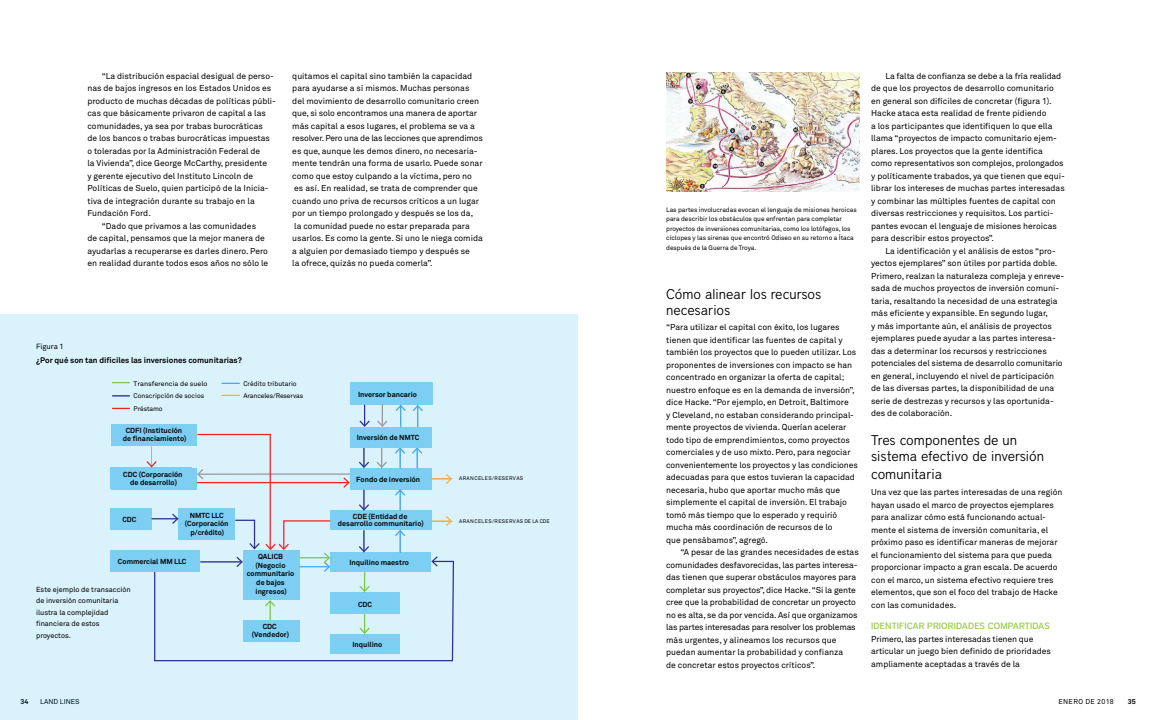
<style>
.page{position:relative;width:1152px;height:720px;background:#fff}
.page>*{position:absolute;margin:0;border:0;box-sizing:border-box;transform-origin:0 0}
.t1{font:300 14px/16px "District";color:#000}
.t2{font:500 9px "District";letter-spacing:.015em;color:#92c83e}
.t3{font:8.5px/12.5px "Akkurat Pro";color:#000}
.t4{font:700 8px "Akkurat Pro";color:#000}
.t5{font:7.5px "Akkurat Pro";color:#000}
.t6{font:700 7.3px/8.5px "Akkurat Pro";color:#000;text-align:center}
.t7{font:7.2px/11.5px "Akkurat Pro";color:#000}
.t8{font:7px "Akkurat Pro";letter-spacing:.05em;color:#000}
.t9{font:7px "Akkurat Pro";color:#000}
.t10{font:700 7px "Akkurat Pro";color:#000}
.t11{font:6.7px/12.6px "Akkurat Pro";color:#000;scale:1.06 1}
.t12{font:6.7px/12.6px "Akkurat Pro";color:#000}
.t13{font:6.5px/9.5px "Akkurat Pro";letter-spacing:-.005em;color:#000}
.t14{font:5.2px "Akkurat Pro";letter-spacing:.07em;color:#000}
</style>
<div class="page">
<img style="left:666px;top:72px;width:193px;height:119px">
<div style="left:0;top:314px;width:577px;height:406px;background:#d9f2fc"></div>
<div style="left:111px;top:424px;width:86px;height:22px;background:#7ccef3"></div>
<div style="left:350px;top:382px;width:82px;height:23px;background:#7ccef3"></div>
<div style="left:111px;top:468px;width:81px;height:21px;background:#7ccef3"></div>
<div style="left:111px;top:508px;width:41px;height:22px;background:#7ccef3"></div>
<div style="left:111px;top:551px;width:89px;height:21px;background:#7ccef3"></div>
<svg style="left:359px;top:405px;width:11px;height:22px"></svg>
<svg style="left:377px;top:405px;width:10px;height:22px"></svg>
<svg style="left:413px;top:405px;width:10px;height:22px"></svg>
<svg style="left:396px;top:405px;width:10px;height:22px"></svg>
<svg style="left:146px;top:447px;width:308px;height:215px"></svg>
<div style="left:350px;top:427px;width:81px;height:20px;background:#7ccef3"></div>
<svg style="left:112px;top:382px;width:18px;height:1px"></svg>
<svg style="left:112px;top:395px;width:18px;height:2px"></svg>
<svg style="left:112px;top:408px;width:18px;height:1px"></svg>
<svg style="left:222px;top:383px;width:18px;height:1px"></svg>
<svg style="left:222px;top:395px;width:18px;height:1px"></svg>
<hr style="left:197px;top:434px;width:74px;height:1px;background:#ff1d25">
<hr style="left:270px;top:434px;width:1px;height:115px;background:#ff1d25">
<p class="t3" style="left:102px;top:70px;width:174px">“La distribución espacial desigual de perso-</p>
<p class="t3" style="left:87px;top:82px;width:185px">nas de bajos ingresos en los Estados Unidos es</p>
<p class="t3" style="left:87px;top:95px;width:190px">producto de muchas décadas de políticas públi-</p>
<p class="t3" style="left:87px;top:107px;width:180px">cas que básicamente privaron de capital a las</p>
<p class="t3" style="left:87px;top:120px;width:177px">comunidades, ya sea por trabas burocráticas</p>
<p class="t3" style="left:87px;top:132px;width:184px">de los bancos o trabas burocráticas impuestas</p>
<p class="t3" style="left:87px;top:145px;width:174px">o toleradas por la Administración Federal de</p>
<p class="t3" style="left:87px;top:157px;width:181px">la Vivienda”, dice George McCarthy, presidente</p>
<p class="t3" style="left:87px;top:170px;width:167px">y gerente ejecutivo del Instituto Lincoln de</p>
<p class="t3" style="left:87px;top:182px;width:183px">Políticas de Suelo, quien participó de la Inicia-</p>
<p class="t3" style="left:87px;top:195px;width:169px">tiva de integración durante su trabajo en la</p>
<p class="t3" style="left:87px;top:207px;width:65px">Fundación Ford.</p>
<p class="t3" style="left:102px;top:220px;width:156px">“Dado que privamos a las comunidades</p>
<p class="t3" style="left:87px;top:232px;width:179px">de capital, pensamos que la mejor manera de</p>
<p class="t3" style="left:87px;top:245px;width:182px">ayudarlas a recuperarse es darles dinero. Pero</p>
<p class="t3" style="left:87px;top:257px;width:182px">en realidad durante todos esos años no sólo le</p>
<p class="t3" style="left:292px;top:70px;width:192px">quitamos el capital sino también la capacidad para ayudarse a sí mismos. Muchas personas del movimiento de desarrollo comunitario creen que, si solo encontramos una manera de aportar más capital a esos lugares, el problema se va a resolver. Pero una de las lecciones que aprendimos es que, aunque les demos dinero, no necesaria&shy;mente tendrán una forma de usarlo. Puede sonar como que estoy culpando a la víctima, pero no es así. En realidad, se trata de comprender que cuando uno priva de recursos críticos a un lugar por un tiempo prolongado y después se los da,<br>la comunidad puede no estar preparada para usarlos. Es como la gente. Si uno le niega comida a alguien por demasiado tiempo y después se<br>la ofrece, quizás no pueda comerla”.</p>
<p class="t5" style="left:36px;top:342px;width:29px">Figura 1</p>
<p class="t4" style="left:36px;top:355px;width:207px">¿Por qué son tan difíciles las inversiones comunitarias?</p>
<p class="t11" style="left:134px;top:377px;width:71px">Transferencia de suelo<br>Conscripción de socios<br>Préstamo</p>
<p class="t12" style="left:243px;top:377px;width:61px">Crédito tributario<br>Aranceles/Reservas</p>
<p class="t6" style="left:123px;top:427px;width:65px;line-height:8px">CDFI (Institución de financiamiento)</p>
<p class="t6" style="left:123px;top:470px;width:61px;line-height:8px">CDC (Corporación de desarrollo)</p>
<p class="t6" style="left:122px;top:515px;width:16px">CDC</p>
<p class="t6" style="left:185px;top:511px;width:45px">NMTC LLC (Corporación p/crédito)</p>
<p class="t6" style="left:118px;top:557px;width:70px">Commercial MM LLC</p>
<p class="t6" style="left:247px;top:553px;width:49px">QALICB (Negocio communitario de bajos ingresos)</p>
<p class="t7" style="left:36px;top:584px;width:96px">Este ejemplo de transacción de inversión comunitaria ilustra la complejidad financiera de estos proyectos.</p>
<p class="t6" style="left:252px;top:623px;width:39px;line-height:8px">CDC (Vendedor)</p>
<p class="t6" style="left:358px;top:390px;width:60px">Inversor bancario</p>
<p class="t6" style="left:357px;top:433px;width:64px">Inversión de NMTC</p>
<p class="t6" style="left:356px;top:475px;width:65px">Fondo de inversión</p>
<p class="t14" style="left:459px;top:475px;width:66px">ARANCELES/RESERVAS</p>
<p class="t6" style="left:338px;top:513px;width:88px;line-height:7.3px">CDE (Entidad de desarrollo communitario)</p>
<p class="t6" style="left:349px;top:558px;width:61px">Inquilino maestro</p>
<p class="t6" style="left:358px;top:600px;width:16px">CDC</p>
<p class="t6" style="left:352px;top:640px;width:31px">Inquilino</p>
<p class="t14" style="left:459px;top:518px;width:92px">ARANCELES/RESERVAS DE LA CDE</p>
<p class="t13" style="left:666px;top:205px;width:192px">Las partes involucradas evocan el lenguaje de misiones heroicas para describir los obstáculos que enfrentan para completar proyectos de inversiones comunitarias, como los lotófagos, los cíclopes y las sirenas que encontró Odiseo en su retorno a Ítaca después de la Guerra de Troya.</p>
<h1 class="t1" style="left:666px;top:286px;width:157px">Cómo alinear los recursos necesarios</h1>
<p class="t3" style="left:666px;top:321px;width:193px">“Para utilizar el capital con éxito, los lugares tienen que identificar las fuentes de capital y también los proyectos que lo pueden utilizar. Los proponentes de inversiones con impacto se han concentrado en organizar la oferta de capital; nuestro enfoque es en la demanda de inversión”, dice Hacke. “Por ejemplo, en Detroit, Baltimore<br>y Cleveland, no estaban considerando principal&shy;mente proyectos de vivienda. Querían acelerar todo tipo de emprendimientos, como proyectos comerciales y de uso mixto. Pero, para negociar convenientemente los proyectos y las condiciones adecuadas para que estos tuvieran la capacidad necesaria, hubo que aportar mucho más que simplemente el capital de inversión. El trabajo tomó más tiempo que lo esperado y requirió mucha más coordinación de recursos de lo<br>que pensábamos”, agregó.</p>
<p class="t3" style="left:666px;top:546px;width:194px;text-indent:14px">“A pesar de las grandes necesidades de estas comunidades desfavorecidas, las partes interesa&shy;das tienen que superar obstáculos mayores para completar sus proyectos”, dice Hacke. “Si la gente cree que la probabilidad de concretar un proyecto no es alta, se da por vencida. Así que organizamos las partes interesadas para resolver los problemas más urgentes, y alineamos los recursos que puedan aumentar la probabilidad y confianza<br>de concretar estos proyectos críticos”.</p>
<p class="t3" style="left:871px;top:70px;width:195px;text-indent:14px">La falta de confianza se debe a la fría realidad de que los proyectos de desarrollo comunitario en general son difíciles de concretar (figura 1).<br>Hacke ataca esta realidad de frente pidiendo<br>a los participantes que identifiquen lo que ella llama “proyectos de impacto comunitario ejem&shy;plares. Los proyectos que la gente identifica como representativos son complejos, prolongados y políticamente trabados, ya que tienen que equi&shy;librar los intereses de muchas partes interesadas y combinar las múltiples fuentes de capital con diversas restricciones y requisitos. Los partici&shy;pantes evocan el lenguaje de misiones heroicas para describir estos proyectos”.</p>
<p class="t3" style="left:871px;top:245px;width:195px;text-indent:14px">La identificación y el análisis de estos “pro&shy;yectos ejemplares” son útiles por partida doble.<br>Primero, realzan la naturaleza compleja y enreve&shy;sada de muchos proyectos de inversión comuni&shy;taria, resaltando la necesidad de una estrategia más eficiente y expansible. En segundo lugar,<br>y más importante aún, el análisis de proyectos ejemplares puede ayudar a las partes interesa&shy;das a determinar los recursos y restricciones potenciales del sistema de desarrollo comunitario en general, incluyendo el nivel de participación de las diversas partes, la disponibilidad de una serie de destrezas y recursos y las oportunida&shy;des de colaboración.</p>
<h1 class="t1" style="left:871px;top:432px;width:174px">Tres componentes de un sistema efectivo de inversión</h1>
<h1 class="t1" style="left:871px;top:466px;width:73px">comunitaria</h1>
<p class="t3" style="left:871px;top:486px;width:193px">Una vez que las partes interesadas de una región hayan usado el marco de proyectos ejemplares para analizar cómo está funcionando actual&shy;mente el sistema de inversión comunitaria, el próximo paso es identificar maneras de mejorar el funcionamiento del sistema para que pueda proporcionar impacto a gran escala. De acuerdo con el marco, un sistema efectivo requiere tres elementos, que son el foco del trabajo de Hacke con las comunidades.</p>
<p class="t2" style="left:871px;top:621px;width:180px">IDENTIFICAR PRIORIDADES COMPARTIDAS</p>
<p class="t3" style="left:871px;top:633px;width:181px">Primero, las partes interesadas tienen que articular un juego bien definido de prioridades ampliamente aceptadas a través de la</p>
<p class="t10" style="left:21px;top:697px;width:9px">34</p>
<p class="t9" style="left:40px;top:698px;width:41px">LAND LINES</p>
<p class="t8" style="left:1058px;top:698px;width:57px">ENERO DE 2018</p>
<p class="t10" style="left:1128px;top:697px;width:9px">35</p>
</div>
